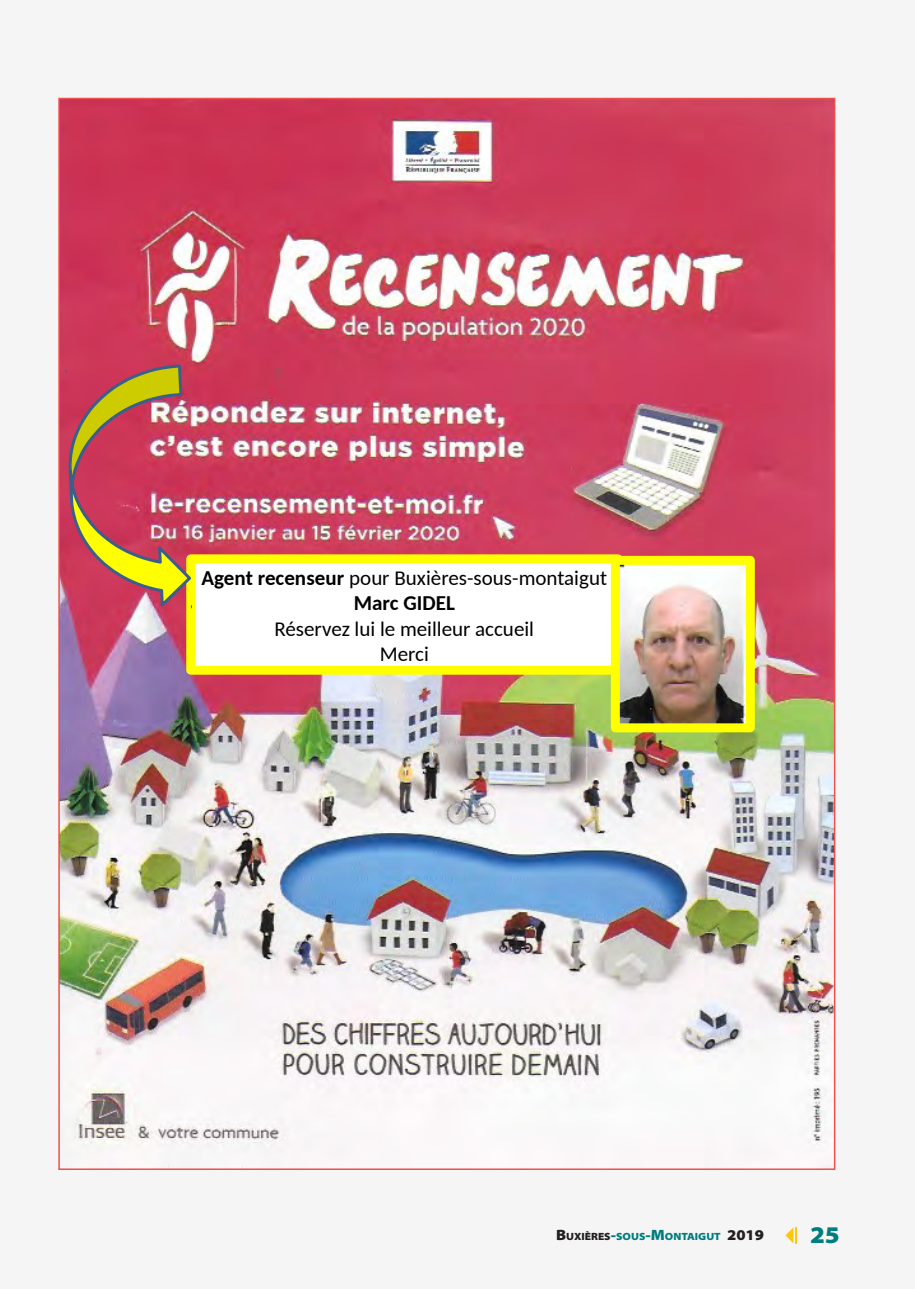
<style>
.page{position:relative;width:915px;height:1289px;background:#fff}
.page>*{position:absolute;margin:0;border:0;box-sizing:border-box;transform-origin:0 0}
.t1{font:900 semi-expanded 24px "Myriad Pro";color:#007d7e}
.t2{font:21px/25.2px "Carlito";color:#000;text-align:center}
.t3{font:900 semi-expanded 10.5px "Myriad Pro";color:#007d7e}
.s1{font-weight:700}
.s2{font-size:15px;color:#231f20}
.s3{color:#231f20}
.s4{font-size:15px}
</style>
<div class="page">
<div style="left:0;top:0;width:914px;height:1288px;background:#f5f5f5"></div>
<img style="left:61px;top:101px;width:771px;height:1042px">
<svg style="left:182px;top:550px;width:444px;height:129px"></svg>
<img style="left:620px;top:566px;width:124px;height:156px">
<div style="left:610px;top:556px;width:144px;height:176px;border:9px solid #ff0"></div>
<svg style="left:65px;top:363px;width:129px;height:249px;background:#c66454"></svg>
<svg style="left:785px;top:1227px;width:11px;height:16px"></svg>
<p class="t2" style="left:201px;top:567px;width:407px"><span class="s1">Agent recenseur</span> pour Buxières-sous-montaigut<br><span class="s1">Marc GIDEL</span></p>
<p class="t2" style="left:274px;top:617px;width:261px">Réservez lui le meilleur accueil<br>Merci</p>
<p class="t3" style="left:556px;top:1230px;width:209px"><span class="s2">B</span><span class="s3">UXIÈRES</span><span class="s4">-</span>SOUS<span class="s4">-M</span>ONTAIGUT <span class="s2">2019</span></p>
<p class="t1" style="left:809px;top:1221px;width:31px">25</p>
</div>
